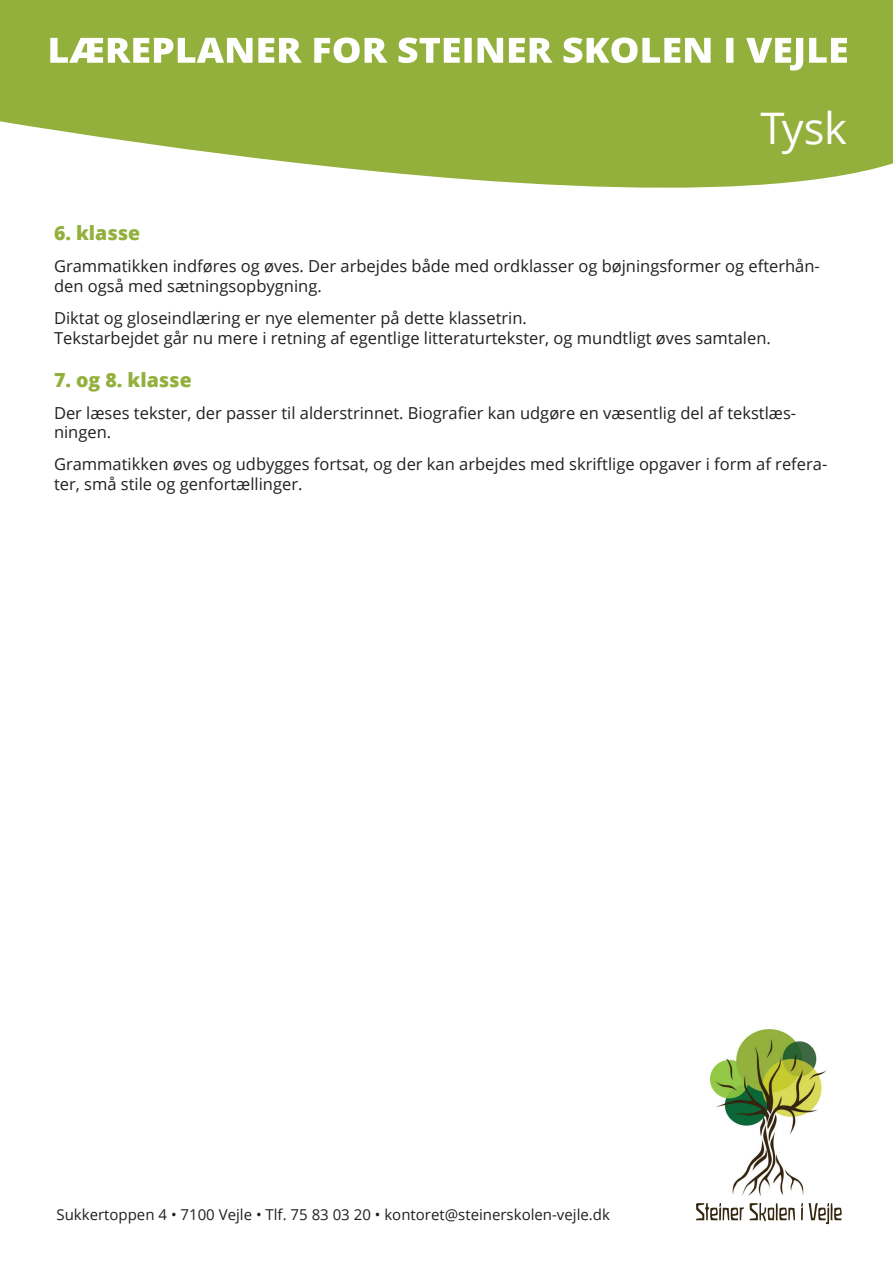
<style>
.page{position:relative;width:893px;height:1263px;background:#fff}
.page>*{position:absolute;margin:0;border:0;box-sizing:border-box;transform-origin:0 0}
.t1{font:43.5px "Open Sans";color:#fff}
.t2{font:800 19.5px "Open Sans";color:#93b03d}
.t3{font:16.5px/19.8px "Open Sans";color:#231f20}
.t4{font:15px "Open Sans";color:#231f20}
</style>
<div class="page">
<svg style="left:0;top:0;width:893px;height:188px;background:#a1ba56"></svg>
<svg style="left:50px;top:37px;width:797px;height:34px"></svg>
<img style="left:711px;top:1029px;width:116px;height:166px">
<svg style="left:696px;top:1203px;width:146px;height:21px"></svg>
<h1 class="t1" style="left:760px;top:98px;width:88px">Tysk</h1>
<p class="t2" style="left:54px;top:218px;width:88px">6. klasse</p>
<p class="t3" style="left:54px;top:256px;width:767px">Grammatikken indføres og øves. Der arbejdes både med ordklasser og bøjningsformer og efterhån&shy;den også med sætningsopbygning.</p>
<p class="t3" style="left:54px;top:307px;width:474px">Diktat og gloseindlæring er nye elementer på dette klassetrin.</p>
<p class="t3" style="left:54px;top:327px;width:718px">Tekstarbejdet går nu mere i retning af egentlige litteraturtekster, og mundtligt øves samtalen.</p>
<p class="t2" style="left:54px;top:365px;width:139px">7. og 8. klasse</p>
<p class="t3" style="left:54px;top:402px;width:744px">Der læses tekster, der passer til alderstrinnet. Biografier kan udgøre en væsentlig del af tekstlæs&shy;ningen.</p>
<p class="t3" style="left:54px;top:454px;width:775px">Grammatikken øves og udbygges fortsat, og der kan arbejdes med skriftlige opgaver i form af refera&shy;ter, små stile og genfortællinger.</p>
<p class="t4" style="left:57px;top:1204px;width:555px">Sukkertoppen 4 • 7100 Vejle • Tlf. 75 83 03 20 • kontoret@steinerskolen-vejle.dk</p>
</div>
